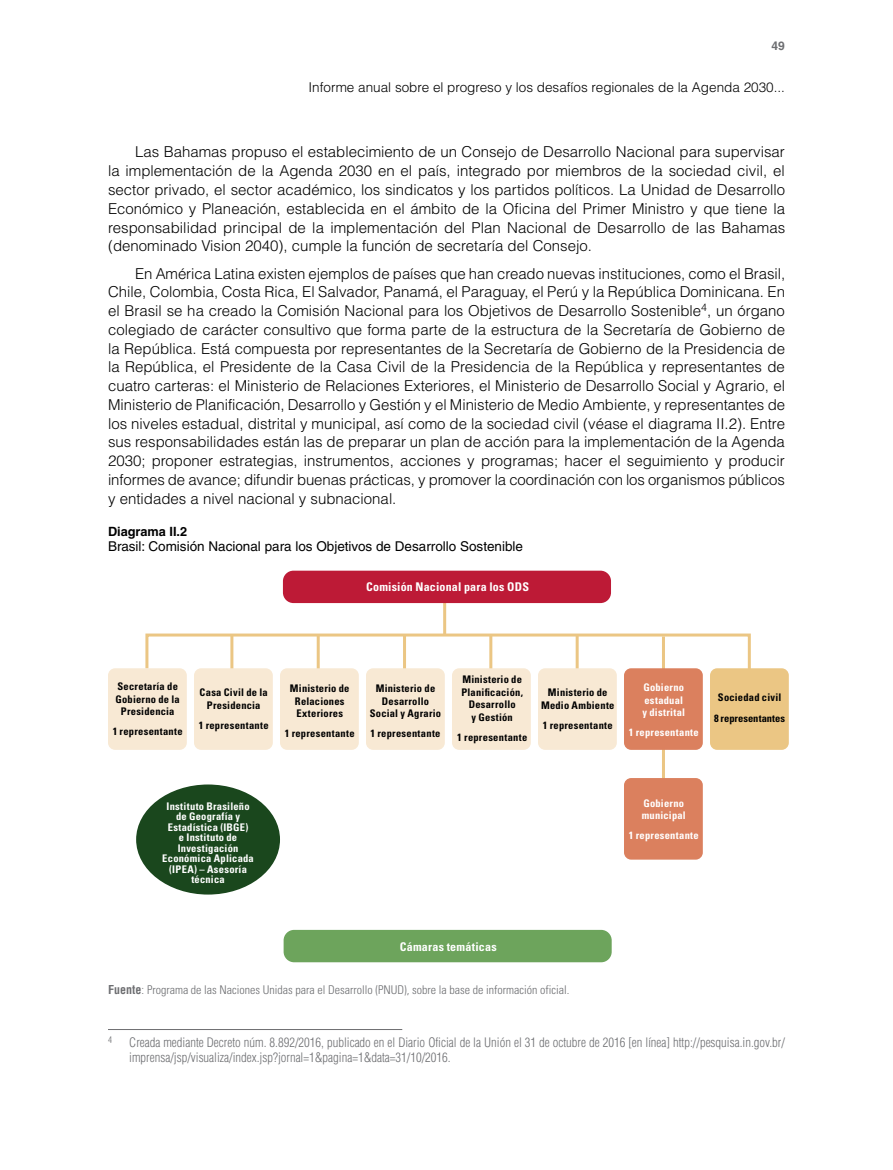
<style>
.page{position:relative;width:893px;height:1170px;background:#fff}
.page>*{position:absolute;margin:0;border:0;box-sizing:border-box;transform-origin:0 0}
.t1{font:300 15px/18.8px "Helvetica";color:#000;text-align:justify}
.t2{font:13.5px "Helvetica Light 6";color:#000}
.t3{font:13.5px "Helvetica";color:#000}
.t4{font:300 condensed 12.75px/15px "Helvetica";color:#6d6e71}
.t5{font:700 12.75px "Helvetica";color:#000}
.t6{font:300 condensed 12px "Univers LT Std";color:#6d6e71}
.t7{font:700 condensed 12px "Univers LT Std";letter-spacing:.02em;color:#fff}
.t8{font:700 12px "Helvetica";color:#6d6e71}
.t9{font:700 condensed 10.5px/12.6px "Univers LT Std";letter-spacing:.02em;color:#000;text-align:center}
.t10{font:700 condensed 10.5px/10.5px "Univers LT Std";letter-spacing:.025em;color:#fff}
.t11{font:300 condensed 8.85px "Helvetica";color:#6d6e71}
.s1{font-family:"Helvetica";font-weight:700}
</style>
<div class="page">
<svg style="left:145px;top:632px;width:606px;height:39px"></svg>
<hr style="left:443px;top:597px;width:3px;height:38px;background:#ebc684">
<hr style="left:230px;top:635px;width:3px;height:38px;background:#ebc684">
<hr style="left:317px;top:635px;width:3px;height:38px;background:#ebc684">
<hr style="left:403px;top:635px;width:3px;height:38px;background:#ebc684">
<hr style="left:489px;top:635px;width:3px;height:38px;background:#ebc684">
<hr style="left:576px;top:635px;width:3px;height:38px;background:#ebc684">
<div style="left:283px;top:570px;width:328px;height:33px;background:#bd1a36;border-radius:10px"></div>
<div style="left:284px;top:929px;width:328px;height:33px;background:#6da45c;border-radius:10px"></div>
<hr style="left:662px;top:636px;width:3px;height:154px;background:#ebc684">
<div style="left:108px;top:668px;width:79px;height:81px;background:#f8e9d4;border-radius:7px"></div>
<div style="left:194px;top:668px;width:79px;height:81px;background:#f8e9d4;border-radius:7px"></div>
<div style="left:280px;top:668px;width:79px;height:81px;background:#f8e9d4;border-radius:7px"></div>
<div style="left:366px;top:668px;width:79px;height:81px;background:#f8e9d4;border-radius:7px"></div>
<div style="left:452px;top:668px;width:79px;height:81px;background:#f8e9d4;border-radius:7px"></div>
<div style="left:538px;top:668px;width:79px;height:81px;background:#f8e9d4;border-radius:7px"></div>
<div style="left:624px;top:668px;width:79px;height:81px;background:#db805e;border-radius:7px"></div>
<div style="left:710px;top:668px;width:79px;height:81px;background:#ebc684;border-radius:7px"></div>
<div style="left:136px;top:784px;width:144px;height:110px;background:#1a471d;border-radius:50%"></div>
<div style="left:624px;top:778px;width:79px;height:81px;background:#db805e;border-radius:7px"></div>
<hr style="left:108px;top:1029px;width:294px;height:1px;background:#6d6e71">
<p class="t8" style="left:772px;top:38px;width:15px">49</p>
<p class="t2" style="left:308px;top:79px;width:478px">Informe anual sobre el progreso y los desafíos regionales de la Agenda 2030...</p>
<p class="t1" style="left:108px;top:143px;width:679px;text-indent:27px">Las Bahamas propuso el establecimiento de un Consejo de Desarrollo Nacional para supervisar la implementación de la Agenda 2030 en el país, integrado por miembros de la sociedad civil, el sector privado, el sector académico, los sindicatos y los partidos políticos. La Unidad de Desarrollo Económico y Planeación, establecida en el ámbito de la Oficina del Primer Ministro y que tiene la responsabilidad principal de la implementación del Plan Nacional de Desarrollo de las Bahamas (denominado Vision 2040), cumple la función de secretaría del Consejo.</p>
<p class="t1" style="left:108px;top:264px;width:679px;text-indent:27px">En América Latina existen ejemplos de países que han creado nuevas instituciones, como el Brasil, Chile, Colombia, Costa Rica, El Salvador, Panamá, el Paraguay, el Perú y la República Dominicana. En el Brasil se ha creado la Comisión Nacional para los Objetivos de Desarrollo Sostenible<sup>4</sup>, un órgano colegiado de carácter consultivo que forma parte de la estructura de la Secretaría de Gobierno de la República. Está compuesta por representantes de la Secretaría de Gobierno de la Presidencia de la República, el Presidente de la Casa Civil de la Presidencia de la República y representantes de cuatro carteras: el Ministerio de Relaciones Exteriores, el Ministerio de Desarrollo Social y Agrario, el Ministerio de Planificación, Desarrollo y Gestión y el Ministerio de Medio Ambiente, y representantes de los niveles estadual, distrital y municipal, así como de la sociedad civil (véase el diagrama II.2). Entre sus responsabilidades están las de preparar un plan de acción para la implementación de la Agenda 2030; proponer estrategias, instrumentos, acciones y programas; hacer el seguimiento y producir informes de avance; difundir buenas prácticas, y promover la coordinación con los organismos públicos y entidades a nivel nacional y subnacional.</p>
<p class="t5" style="left:108px;top:523px;width:81px">Diagrama II.2</p>
<p class="t3" style="left:108px;top:538px;width:416px">Brasil: Comisión Nacional para los Objetivos de Desarrollo Sostenible</p>
<p class="t7" style="left:366px;top:579px;width:164px">Comisión Nacional para los ODS</p>
<p class="t9" style="left:116px;top:679px;width:66px">Secretaría de<br>Gobierno de la<br>Presidencia</p>
<p class="t9" style="left:113px;top:725px;width:72px">1 representante</p>
<p class="t9" style="left:200px;top:686px;width:70px">Casa Civil de la<br>Presidencia</p>
<p class="t9" style="left:199px;top:719px;width:72px">1 representante</p>
<p class="t9" style="left:290px;top:681px;width:61px">Ministerio de<br>Relaciones<br>Exteriores</p>
<p class="t9" style="left:285px;top:727px;width:72px">1 representante</p>
<p class="t9" style="left:370px;top:681px;width:73px">Ministerio de<br>Desarrollo<br>Social y Agrario</p>
<p class="t9" style="left:370px;top:727px;width:72px">1 representante</p>
<p class="t9" style="left:461px;top:672px;width:63px">Ministerio de<br>Planificación,<br>Desarrollo<br>y Gestión</p>
<p class="t9" style="left:457px;top:730px;width:72px">1 representante</p>
<p class="t9" style="left:541px;top:686px;width:75px">Ministerio de<br>Medio Ambiente</p>
<p class="t9" style="left:543px;top:719px;width:72px">1 representante</p>
<p class="t10" style="left:642px;top:680px;width:44px;line-height:12.6px">Gobierno estadual y distrital</p>
<p class="t10" style="left:629px;top:727px;width:72px">1 representante</p>
<p class="t9" style="left:714px;top:687px;width:73px;line-height:20.1px">Sociedad civil<br>8 representantes</p>
<p class="t10" style="left:162px;top:800px;width:93px;text-align:center">Instituto Brasileño de Geografía y<br>Estadística (IBGE)<br>e Instituto de<br>Investigación<br>Económica Aplicada (IPEA) – Asesoría técnica</p>
<p class="t10" style="left:642px;top:796px;width:46px;line-height:12.6px">Gobierno municipal</p>
<p class="t10" style="left:629px;top:830px;width:72px">1 representante</p>
<p class="t7" style="left:400px;top:938px;width:98px">Cámaras temáticas</p>
<p class="t6" style="left:108px;top:982px;width:463px"><span class="s1">Fuente</span>: Programa de las Naciones Unidas para el Desarrollo (PNUD), sobre la base de información oficial.</p>
<p class="t11" style="left:108px;top:1033px;width:5px">4</p>
<p class="t4" style="left:129px;top:1034px;width:657px">Creada mediante Decreto núm. 8.892/2016, publicado en el Diario Oficial de la Unión el 31 de octubre de 2016 [en línea] http://pesquisa.in.gov.br/ imprensa/jsp/visualiza/index.jsp?jornal=1&amp;pagina=1&amp;data=31/10/2016.</p>
</div>
